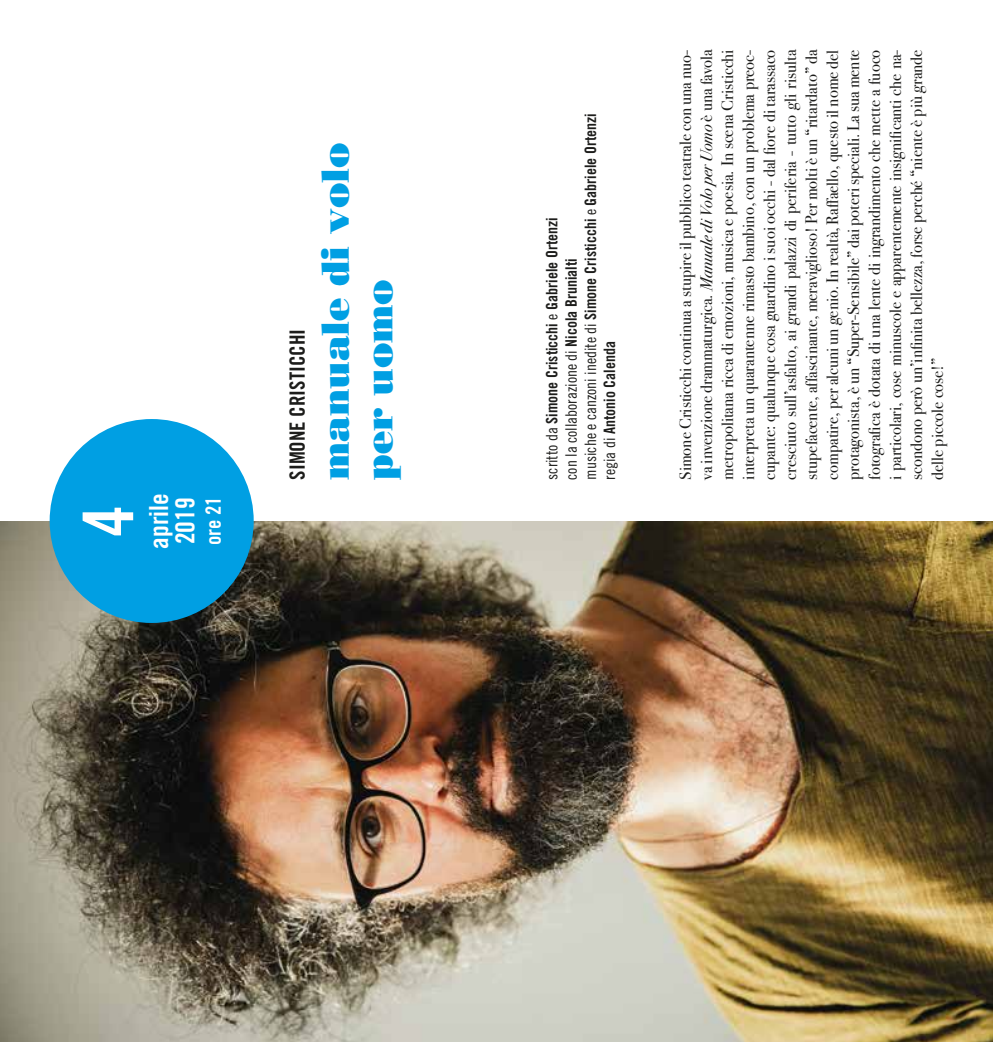
<style>
.page{position:relative;width:993px;height:1042px;background:#fff}
.page>*{position:absolute;margin:0;border:0;box-sizing:border-box;transform-origin:0 0}
.t1{font:70px "Trade Gothic LT Std Bd Cn 20";color:#fff}
.t2{font:38.5px/43.8px "Bodoni Poster";letter-spacing:-.01em;color:#009fe3}
.t3{font:26.25px/26.2px "Trade Gothic LT Std Bd Cn 20";color:#fff}
.t4{font:21px "Trade Gothic LT Std Bd Cn 20";color:#1d1d1b}
.t5{font:21px "Trade Gothic LT Std Bd Cn 20";color:#fff}
.t6{font:16.62px/21px "Bodoni Svty Two ITCTT";color:#1d1d1b;text-align:justify}
.t7{font:15.75px/19.2px "Trade Gothic LT Std Bd Cn 20";color:#1d1d1b}
.t8{font:15.75px "Trade Gothic LT Std Cn 18";color:#1d1d1b}
.s1{font-family:"Trade Gothic LT Std Cn 18"}
.s2{font-family:"Trade Gothic LT Std Bd Cn 20"}
.s3{font-style:italic}
</style>
<div class="page">
<img style="left:0;top:521px;width:992px;height:521px">
<div style="left:50px;top:419px;width:203px;height:204px;background:#009fe3;border-radius:50%"></div>
<h1 class="t1" style="left:66px;top:536px;width:33px;rotate:-90deg">4</h1>
<h3 class="t3" style="left:145px;top:549px;width:57px;rotate:-90deg">aprile<br>2019</h3>
<p class="t5" style="left:200px;top:545px;width:50px;rotate:-90deg">ore 21</p>
<p class="t4" style="left:284px;top:480px;width:152px;rotate:-90deg">SIMONE CRISTICCHI</p>
<h2 class="t2" style="left:313px;top:480px;width:338px;rotate:-90deg">manuale di volo per uomo</h2>
<p class="t7" style="left:580px;top:480px;width:368px;rotate:-90deg"><span class="s1">musiche e canzoni inedite di</span> Simone Cristicchi <span class="s1">e</span> Gabriele Ortenzi <span class="s1">regia di</span> Antonio Calenda</p>
<p class="t7" style="left:542px;top:480px;width:264px;rotate:-90deg"><span class="s1">scritto da</span> Simone Cristicchi <span class="s1">e</span> Gabriele Ortenzi</p>
<p class="t8" style="left:561px;top:480px;width:223px;rotate:-90deg">con la collaborazione di <span class="s2">Nicola Brunialti</span></p>
<p class="t6" style="left:673px;top:480px;width:432px;rotate:-90deg">Simone Cristicchi continua a stupire il pubblico teatrale con una nuo&shy;va invenzione drammaturgica. <span class="s3">Manuale di Volo per Uomo</span> è una favola metropolitana ricca di emozioni, musica e poesia. In scena Cristicchi interpreta un quarantenne rimasto bambino, con un problema preoc&shy;cupante: qualunque cosa guardino i suoi occhi - dal fiore di tarassaco cresciuto sull’asfalto, ai grandi palazzi di periferia - tutto gli risulta stupefacente, affascinante, meraviglioso! Per molti è un “ritardato” da compatire, per alcuni un genio. In realtà, Raffaello, questo il nome del protagonista, è un “Super-Sensibile” dai poteri speciali. La sua mente fotografica è dotata di una lente di ingrandimento che mette a fuoco i particolari, cose minuscole e apparentemente insignificanti che na&shy;scondono però un’infinita bellezza, forse perché “niente è più grande delle piccole cose!”</p>
</div>
